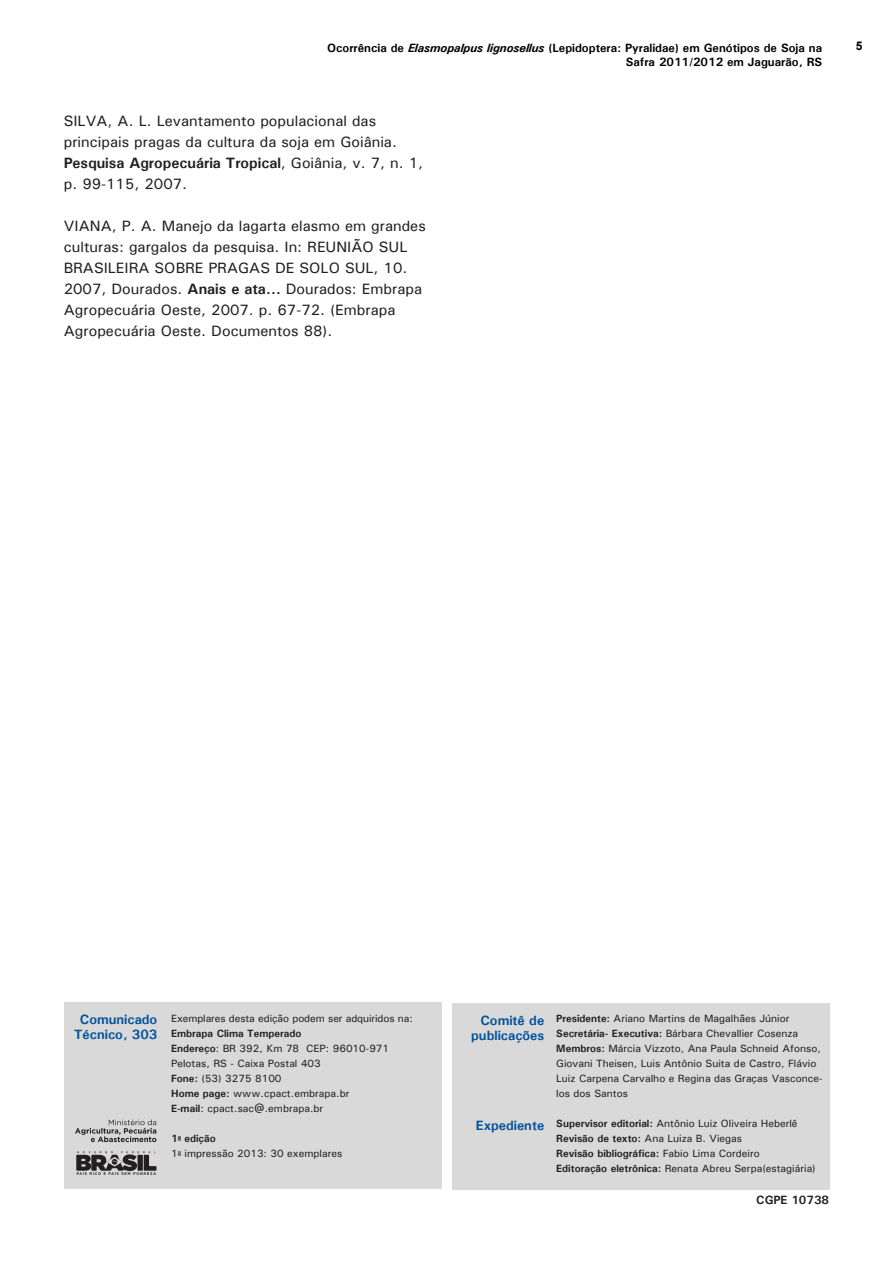
<style>
.page{position:relative;width:893px;height:1263px;background:#fff}
.page>*{position:absolute;margin:0;border:0;box-sizing:border-box;transform-origin:0 0}
.t1{font:15px/21px "Univers";color:#231f20}
.t2{font:700 13.5px "Univers";color:#01519b}
.t3{font:700 12px "Univers";color:#000}
.Citação{font:700 12px "Univers";color:#231f20}
.t4{font:700 12px "Arial";color:#000}
.t5{font:10.5px/15px "Univers";color:#231f20}
.t6{font:700 10.5px "Univers";color:#231f20}
.s1{font-style:italic}
.s2{font-weight:700}
.s3{font-weight:400}
</style>
<div class="page">
<div style="left:453px;top:1003px;width:377px;height:186px;background:#d9d9d9"></div>
<div style="left:64px;top:1002px;width:378px;height:187px;background:#d9d9d9"></div>
<svg style="left:75px;top:1119px;width:81px;height:23px"></svg>
<svg style="left:76px;top:1151px;width:80px;height:24px"></svg>
<p class="t3" style="left:327px;top:40px;width:497px">Ocorrência de <span class="s1">Elasmopalpus lignosellus</span> (Lepidoptera: Pyralidae) em Genótipos de Soja na</p>
<p class="t4" style="left:856px;top:37px;width:8px">5</p>
<p class="t3" style="left:626px;top:55px;width:198px">Safra 2011/2012 em Jaguarão, RS</p>
<p class="t1" style="left:64px;top:111px;width:361px">SILVA, A. L. Levantamento populacional das principais pragas da cultura da soja em Goiânia.<br><span class="s2">Pesquisa Agropecuária Tropical</span>, Goiânia, v. 7, n. 1, p. 99-115, 2007.</p>
<p class="t1" style="left:64px;top:216px;width:364px">VIANA, P. A. Manejo da lagarta elasmo em grandes culturas: gargalos da pesquisa. In: REUNIÃO SUL BRASILEIRA SOBRE PRAGAS DE SOLO SUL, 10.<br>2007, Dourados. <span class="s2">Anais e ata...</span> Dourados: Embrapa Agropecuária Oeste, 2007. p. 67-72. (Embrapa Agropecuária Oeste. Documentos 88).</p>
<p class="t2" style="left:80px;top:1011px;width:79px">Comunicado</p>
<p class="t2" style="left:74px;top:1026px;width:85px">Técnico, 303</p>
<p class="t5" style="left:171px;top:1011px;width:243px">Exemplares desta edição podem ser adquiridos na:</p>
<p class="t6" style="left:171px;top:1027px;width:132px">Embrapa Clima Temperado</p>
<p class="t5" style="left:171px;top:1041px;width:219px"><span class="s2">Endereço</span>: BR 392, Km 78 CEP: 96010-971</p>
<p class="t5" style="left:171px;top:1056px;width:151px">Pelotas, RS - Caixa Postal 403</p>
<p class="t5" style="left:171px;top:1071px;width:112px"><span class="s2">Fone:</span> (53) 3275 8100</p>
<p class="t5" style="left:171px;top:1086px;width:180px"><span class="s2">Home page:</span> www.cpact.embrapa.br</p>
<p class="t5" style="left:171px;top:1101px;width:154px"><span class="s2">E-mail</span>: cpact.sac@.embrapa.br</p>
<p class="t6" style="left:171px;top:1132px;width:46px">1<sup>a</sup> edição</p>
<p class="t5" style="left:171px;top:1146px;width:173px">1<sup>a</sup> impressão 2013: 30 exemplares</p>
<p class="t2" style="left:480px;top:1011px;width:65px">Comitê de</p>
<p class="t2" style="left:471px;top:1026px;width:74px">publicações</p>
<p class="t2" style="left:476px;top:1116px;width:70px">Expediente</p>
<p class="t5" style="left:556px;top:1011px;width:235px"><span class="s2">Presidente:</span> Ariano Martins de Magalhães Júnior</p>
<p class="t5" style="left:556px;top:1026px;width:243px"><span class="s2">Secretária- Executiva:</span> Bárbara Chevallier Cosenza</p>
<p class="t5" style="left:556px;top:1041px;width:268px"><span class="s2">Membros:</span> Márcia Vizzoto, Ana Paula Schneid Afonso, Giovani Theisen, Luis Antônio Suita de Castro, Flávio Luiz Carpena Carvalho e Regina das Graças Vasconce&shy;los dos Santos</p>
<p class="t5" style="left:556px;top:1116px;width:243px"><span class="s2">Supervisor editorial:</span> Antônio Luiz Oliveira Heberlê</p>
<p class="t5" style="left:556px;top:1131px;width:187px"><span class="s2">Revisão de texto:</span> Ana Luiza B. Viegas</p>
<p class="t6" style="left:556px;top:1147px;width:205px">Revisão bibliográfica: <span class="s3">Fabio Lima Cordeiro</span></p>
<p class="t5" style="left:556px;top:1161px;width:261px"><span class="s2">Editoração eletrônica:</span> Renata Abreu Serpa(estagiária)</p>
<p class="Citação" style="left:756px;top:1192px;width:74px">CGPE 10738</p>
</div>
